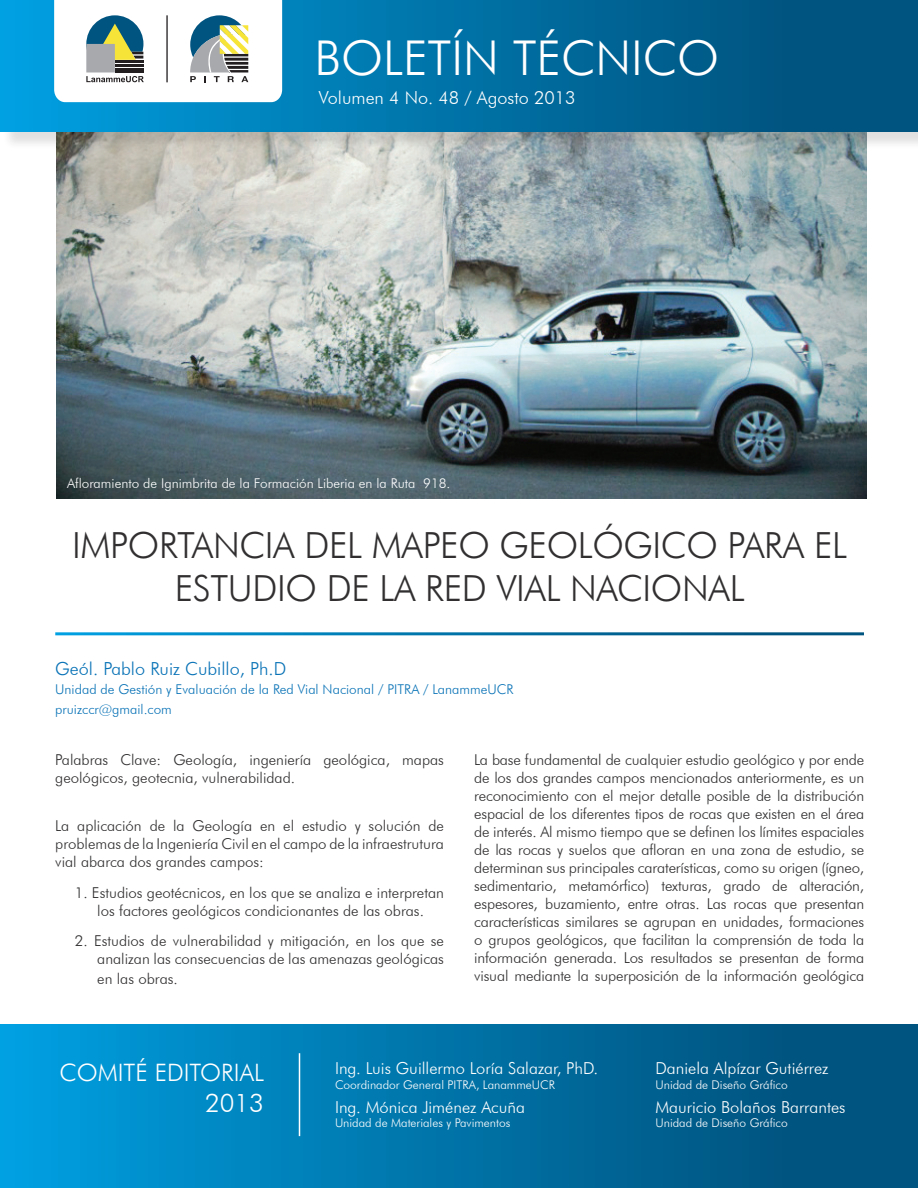
<style>
.page{position:relative;width:918px;height:1188px;background:#fff}
.page>*{position:absolute;margin:0;border:0;box-sizing:border-box;transform-origin:0 0}
.t1{font:300 48px "Futura BT";color:#fff}
.t2{font:300 36px/43.2px "Futura BT";letter-spacing:-.01em;color:#312f30;text-align:center}
.t3{font:300 25.5px "Futura BT";color:#fff}
.t4{font:300 24px "Futura BT";color:#fff}
.t5{font:300 18px "Futura BT";color:#0872b6}
.t6{font:300 18px "Futura BT";color:#fff}
.t7{font:300 16.5px "Futura BT";color:#fff}
.t8{font:300 15px/18px "Futura BT";color:#312f30;text-align:justify}
.t9{font:300 13.5px/19.5px "Futura BT";color:#0872b6}
.t10{font:300 13.5px "Futura BT";color:#fff}
.t11{font:300 12px "Futura BT";color:#fff}
</style>
<div class="page">
<img style="left:56px;top:151px;width:810px;height:348px">
<div style="left:0;top:1025px;width:918px;height:163px;background:linear-gradient(to right,#009ede,#004a73)"></div>
<div style="left:2px;top:2px;width:916px;height:149px;background:#231f20;opacity:.14"></div>
<div style="left:0;top:0;width:918px;height:132px;background:linear-gradient(to right,#029edf,#004a73)"></div>
<svg style="left:54px;top:0;width:228px;height:102px"></svg>
<hr style="left:299px;top:1053px;width:1px;height:83px;background:#fff">
<h1 class="t1" style="left:315px;top:29px;width:406px">BOLETÍN TÉCNICO</h1>
<p class="t6" style="left:319px;top:87px;width:258px">Volumen 4 No. 48 / Agosto 2013</p>
<p class="t10" style="left:67px;top:475px;width:385px">Afloramiento de Ignimbrita de la Formación Liberia en la Ruta 918.</p>
<h2 class="t2" style="left:72px;top:523px;width:776px">IMPORTANCIA DEL MAPEO GEOLÓGICO PARA EL<br>ESTUDIO DE LA RED VIAL NACIONAL</h2>
<p class="t5" style="left:55px;top:658px;width:232px">Geól. Pablo Ruiz Cubillo, Ph.D</p>
<p class="t9" style="left:55px;top:680px;width:460px">Unidad de Gestión y Evaluación de la Red Vial Nacional / PITRA / LanammeUCR pruizccr@gmail.com</p>
<p class="t8" style="left:55px;top:751px;width:390px">Palabras Clave: Geología, ingeniería geológica, mapas geológicos, geotecnia, vulnerabilidad.</p>
<p class="t8" style="left:55px;top:816px;width:390px">La aplicación de la Geología en el estudio y solución de problemas de la Ingeniería Civil en el campo de la infraestrutura vial abarca dos grandes campos:</p>
<p class="t8" style="left:75px;top:883px;width:371px;text-align:center">1. Estudios geotécnicos, en los que se analiza e interpretan los factores geológicos condicionantes de las obras.</p>
<p class="t8" style="left:75px;top:932px;width:371px;text-align:right">2. Estudios de vulnerabilidad y mitigación, en los que se analizan las consecuencias de las amenazas geológicas</p>
<p class="t8" style="left:97px;top:970px;width:82px">en las obras.</p>
<p class="t8" style="left:474px;top:751px;width:392px">La base fundamental de cualquier estudio geológico y por ende de los dos grandes campos mencionados anteriormente, es un reconocimiento con el mejor detalle posible de la distribución espacial de los diferentes tipos de rocas que existen en el área de interés. Al mismo tiempo que se definen los límites espaciales de las rocas y suelos que afloran en una zona de estudio, se determinan sus principales caraterísticas, como su origen (ígneo, sedimentario, metamórfico) texturas, grado de alteración, espesores, buzamiento, entre otras. Las rocas que presentan características similares se agrupan en unidades, formaciones o grupos geológicos, que facilitan la comprensión de toda la información generada. Los resultados se presentan de forma visual mediante la superposición de la información geológica</p>
<h3 class="t4" style="left:60px;top:1058px;width:206px">COMITÉ EDITORIAL</h3>
<h3 class="t3" style="left:205px;top:1087px;width:60px">2013</h3>
<p class="t7" style="left:335px;top:1058px;width:265px">Ing. Luis Guillermo Loría Salazar, PhD.</p>
<p class="t11" style="left:335px;top:1077px;width:222px">Coordinador General PITRA, LanammeUCR</p>
<p class="t7" style="left:335px;top:1097px;width:191px">Ing. Mónica Jiménez Acuña</p>
<p class="t11" style="left:335px;top:1116px;width:177px">Unidad de Materiales y Pavimentos</p>
<p class="t7" style="left:655px;top:1058px;width:175px">Daniela Alpízar Gutiérrez</p>
<p class="t11" style="left:655px;top:1077px;width:134px">Unidad de Diseño Gráfico</p>
<p class="t7" style="left:655px;top:1097px;width:192px">Mauricio Bolaños Barrantes</p>
<p class="t11" style="left:655px;top:1116px;width:134px">Unidad de Diseño Gráfico</p>
</div>
